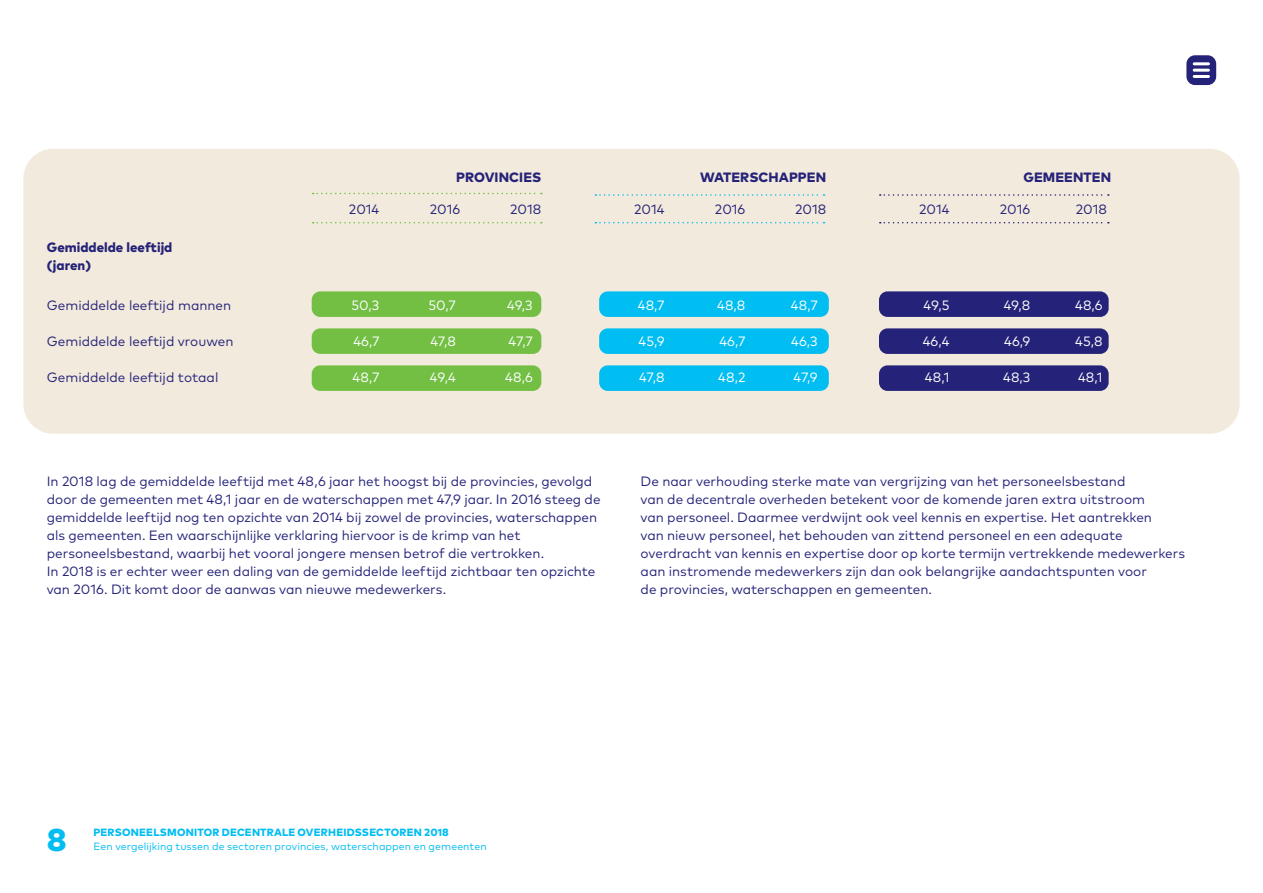
<style>
.page{position:relative;width:1263px;height:893px;background:#fff}
.page>*{position:absolute;margin:0;border:0;box-sizing:border-box;transform-origin:0 0}
.t1{font:800 31.5px "Mark Pro";color:#00bdf2}
.t2{font:13.5px/18px "Mark Pro";color:#252379}
.t3{font:13.5px "Mark Pro";letter-spacing:.005em;color:#fff}
.t4{font:800 13.5px/18px "Mark Pro";color:#252379}
.t5{font:10.5px "Mark Pro";letter-spacing:.01em;color:#00bdf2}
.t6{font:800 10.5px "Mark Pro";letter-spacing:.02em;color:#00bdf2}
</style>
<div class="page">
<div style="left:23px;top:149px;width:1216px;height:285px;background:#f2eadc;border-radius:30px"></div>
<div style="left:312px;top:291px;width:229px;height:26px;background:#72bf44;border-radius:9px"></div>
<div style="left:312px;top:328px;width:229px;height:26px;background:#72bf44;border-radius:9px"></div>
<div style="left:312px;top:365px;width:229px;height:26px;background:#72bf44;border-radius:9px"></div>
<div style="left:599px;top:291px;width:230px;height:26px;background:#00bdf2;border-radius:9px"></div>
<div style="left:599px;top:328px;width:230px;height:26px;background:#00bdf2;border-radius:9px"></div>
<div style="left:599px;top:365px;width:230px;height:26px;background:#00bdf2;border-radius:9px"></div>
<div style="left:879px;top:291px;width:230px;height:26px;background:#252379;border-radius:9px"></div>
<div style="left:879px;top:328px;width:230px;height:26px;background:#252379;border-radius:9px"></div>
<div style="left:879px;top:365px;width:230px;height:26px;background:#252379;border-radius:9px"></div>
<svg style="left:313px;top:193px;width:229px;height:1px"></svg>
<svg style="left:313px;top:222px;width:229px;height:1px"></svg>
<svg style="left:595px;top:194px;width:229px;height:2px"></svg>
<svg style="left:880px;top:194px;width:229px;height:2px"></svg>
<svg style="left:595px;top:222px;width:229px;height:1px"></svg>
<svg style="left:880px;top:222px;width:229px;height:1px"></svg>
<div style="left:1186px;top:55px;width:30px;height:30px;background:#252379;border-radius:9px"></div>
<hr style="left:1194px;top:62px;width:14px;height:3px;background:#fff">
<hr style="left:1194px;top:69px;width:14px;height:3px;background:#fff">
<hr style="left:1194px;top:75px;width:14px;height:3px;background:#fff">
<p class="t4" style="left:456px;top:167px;width:87px">PROVINCIES</p>
<p class="t4" style="left:700px;top:167px;width:128px">WATERSCHAPPEN</p>
<p class="t4" style="left:1023px;top:167px;width:89px">GEMEENTEN</p>
<p class="t2" style="left:349px;top:199px;width:32px">2014</p>
<p class="t2" style="left:430px;top:199px;width:32px">2016</p>
<p class="t2" style="left:510px;top:199px;width:33px">2018</p>
<p class="t2" style="left:634px;top:199px;width:32px">2014</p>
<p class="t2" style="left:715px;top:199px;width:32px">2016</p>
<p class="t2" style="left:795px;top:199px;width:33px">2018</p>
<p class="t2" style="left:919px;top:199px;width:32px">2014</p>
<p class="t2" style="left:1000px;top:199px;width:32px">2016</p>
<p class="t2" style="left:1076px;top:199px;width:33px">2018</p>
<p class="t4" style="left:47px;top:237px;width:127px">Gemiddelde leeftijd (jaren)</p>
<p class="t2" style="left:47px;top:295px;width:186px">Gemiddelde leeftijd mannen</p>
<p class="t3" style="left:351px;top:295px;width:30px">50,3</p>
<p class="t3" style="left:428px;top:295px;width:29px">50,7</p>
<p class="t3" style="left:507px;top:295px;width:27px">49,3</p>
<p class="t3" style="left:638px;top:295px;width:28px">48,7</p>
<p class="t3" style="left:717px;top:295px;width:30px">48,8</p>
<p class="t3" style="left:791px;top:295px;width:28px">48,7</p>
<p class="t3" style="left:923px;top:295px;width:27px">49,5</p>
<p class="t3" style="left:1004px;top:295px;width:28px">49,8</p>
<p class="t3" style="left:1075px;top:295px;width:29px">48,6</p>
<p class="t2" style="left:47px;top:331px;width:188px">Gemiddelde leeftijd vrouwen</p>
<p class="t3" style="left:353px;top:331px;width:28px">46,7</p>
<p class="t3" style="left:430px;top:331px;width:27px">47,8</p>
<p class="t3" style="left:509px;top:331px;width:26px">47,7</p>
<p class="t3" style="left:639px;top:331px;width:28px">45,9</p>
<p class="t3" style="left:719px;top:331px;width:28px">46,7</p>
<p class="t3" style="left:791px;top:331px;width:28px">46,3</p>
<p class="t3" style="left:923px;top:331px;width:28px">46,4</p>
<p class="t3" style="left:1004px;top:331px;width:28px">46,9</p>
<p class="t3" style="left:1075px;top:331px;width:29px">45,8</p>
<p class="t2" style="left:47px;top:367px;width:173px">Gemiddelde leeftijd totaal</p>
<p class="t3" style="left:353px;top:367px;width:28px">48,7</p>
<p class="t3" style="left:430px;top:367px;width:28px">49,4</p>
<p class="t3" style="left:505px;top:367px;width:29px">48,6</p>
<p class="t3" style="left:639px;top:367px;width:27px">47,8</p>
<p class="t3" style="left:718px;top:367px;width:29px">48,2</p>
<p class="t3" style="left:793px;top:367px;width:26px">47,9</p>
<p class="t3" style="left:925px;top:367px;width:26px">48,1</p>
<p class="t3" style="left:1003px;top:367px;width:29px">48,3</p>
<p class="t3" style="left:1078px;top:367px;width:26px">48,1</p>
<p class="t2" style="left:47px;top:471px;width:555px">In 2018 lag de gemiddelde leeftijd met 48,6 jaar het hoogst bij de provincies, gevolgd door de gemeenten met 48,1 jaar en de waterschappen met 47,9 jaar. In 2016 steeg de gemiddelde leeftijd nog ten opzichte van 2014 bij zowel de provincies, waterschappen als gemeenten. Een waarschijnlijke verklaring hiervoor is de krimp van het personeelsbestand, waarbij het vooral jongere mensen betrof die vertrokken.<br>In 2018 is er echter weer een daling van de gemiddelde leeftijd zichtbaar ten opzichte van 2016. Dit komt door de aanwas van nieuwe medewerkers.</p>
<p class="t2" style="left:641px;top:471px;width:546px">De naar verhouding sterke mate van vergrijzing van het personeelsbestand<br>van de decentrale overheden betekent voor de komende jaren extra uitstroom<br>van personeel. Daarmee verdwijnt ook veel kennis en expertise. Het aantrekken<br>van nieuw personeel, het behouden van zittend personeel en een adequate overdracht van kennis en expertise door op korte termijn vertrekkende medewerkers aan instromende medewerkers zijn dan ook belangrijke aandachtspunten voor<br>de provincies, waterschappen en gemeenten.</p>
<h1 class="t1" style="left:47px;top:815px;width:21px">8</h1>
<p class="t6" style="left:94px;top:825px;width:357px">PERSONEELSMONITOR DECENTRALE OVERHEIDSSECTOREN 2018</p>
<p class="t5" style="left:94px;top:838px;width:395px">Een vergelijking tussen de sectoren provincies, waterschappen en gemeenten</p>
</div>
